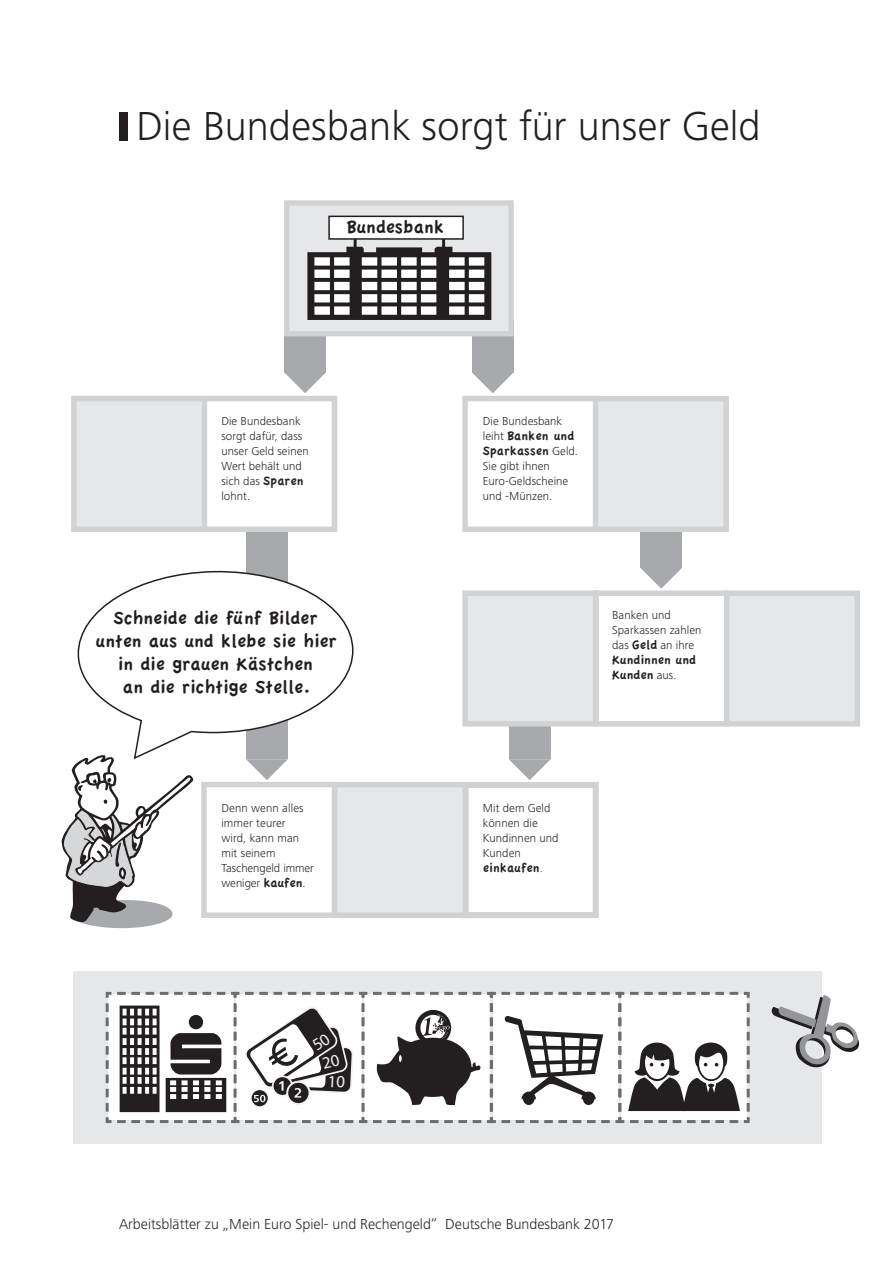
<style>
.page{position:relative;width:893px;height:1263px;background:#fff}
.page>*{position:absolute;margin:0;border:0;box-sizing:border-box;transform-origin:0 0}
.t1{font:300 42px "Frutiger Next LTCE";color:#231f20}
.t2{font:19.5px/22.8px "Apple Casual";color:#231f20;text-align:center}
.t3{font:300 15px "Frutiger Next LTCE";color:#231f20}
.t4{font:13.5px/15px "Apple Casual";letter-spacing:.005em;color:#231f20}
.t5{font:300 12px/15px "Frutiger Next LTCE";letter-spacing:.005em;color:#231f20}
.s1{font-family:"Apple Casual";font-weight:400;font-size:13.5px}
.s2{font-family:"Frutiger Next LTCE";font-weight:300;font-size:12px}
</style>
<div class="page">
<div style="left:246px;top:523px;width:42px;height:236px;background:#a8a9ad"></div>
<div style="left:640px;top:513px;width:42px;height:55px;background:#a8a9ad"></div>
<div style="left:509px;top:720px;width:42px;height:39px;background:#a8a9ad"></div>
<div style="left:284px;top:335px;width:42px;height:37px;background:#a8a9ad"></div>
<svg style="left:71px;top:372px;width:267px;height:160px"></svg>
<div style="left:472px;top:320px;width:42px;height:52px;background:#a8a9ad"></div>
<svg style="left:462px;top:372px;width:267px;height:160px"></svg>
<svg style="left:284px;top:200px;width:230px;height:137px"></svg>
<div style="left:329px;top:216px;width:134px;height:23px;background:#fff"></div>
<div style="left:328px;top:216px;width:136px;height:24px;border:2px solid #231f20"></div>
<svg style="left:462px;top:568px;width:398px;height:159px"></svg>
<svg style="left:62px;top:759px;width:537px;height:169px"></svg>
<svg style="left:77px;top:570px;width:277px;height:191px"></svg>
<div style="left:73px;top:971px;width:749px;height:173px;background:#e6e7e9"></div>
<svg style="left:771px;top:995px;width:88px;height:73px"></svg>
<div style="left:119px;top:112px;width:9px;height:28px;background:#231f20"></div>
<svg style="left:105px;top:991px;width:645px;height:133px;background:#bebdbe"></svg>
<h1 class="t1" style="left:136px;top:102px;width:626px">Die Bundesbank sorgt für unser Geld</h1>
<h2 class="t2" style="left:346px;top:216px;width:99px">Bundesbank</h2>
<p class="t5" style="left:221px;top:413px;width:89px">Die Bundesbank sorgt dafür, dass unser Geld seinen<br>Wert behält und sich das <span class="s1">Sparen </span>lohnt.</p>
<h2 class="t2" style="left:96px;top:607px;width:243px">Schneide die fünf Bilder unten aus und klebe sie hier in die grauen Kästchen<br>an die richtige Stelle.</h2>
<p class="t5" style="left:221px;top:800px;width:94px">Denn wenn alles immer teurer<br>wird, kann man mit seinem<br>Taschengeld immer weniger <span class="s1">kaufen</span>.</p>
<p class="t5" style="left:483px;top:413px;width:81px">Die Bundesbank</p>
<p class="t4" style="left:483px;top:428px;width:97px"><span class="s2">leiht</span> Banken und<br>Sparkassen <span class="s2">Geld.</span></p>
<p class="t5" style="left:483px;top:458px;width:87px">Sie gibt ihnen<br>Euro-Geldscheine und -Münzen.</p>
<p class="t5" style="left:612px;top:608px;width:91px">Banken und<br>Sparkassen zahlen das <span class="s1">Geld</span> an ihre</p>
<p class="t4" style="left:612px;top:653px;width:85px">Kundinnen und<br>Kunden <span class="s2">aus.</span></p>
<p class="t5" style="left:483px;top:800px;width:77px">Mit dem Geld können die<br>Kundinnen und<br>Kunden</p>
<p class="t4" style="left:483px;top:860px;width:62px">einkaufen<span class="s2">.</span></p>
<p class="t3" style="left:119px;top:1215px;width:497px">Arbeitsblätter zu „Mein Euro Spiel- und Rechengeld“ Deutsche Bundesbank 2017</p>
</div>
